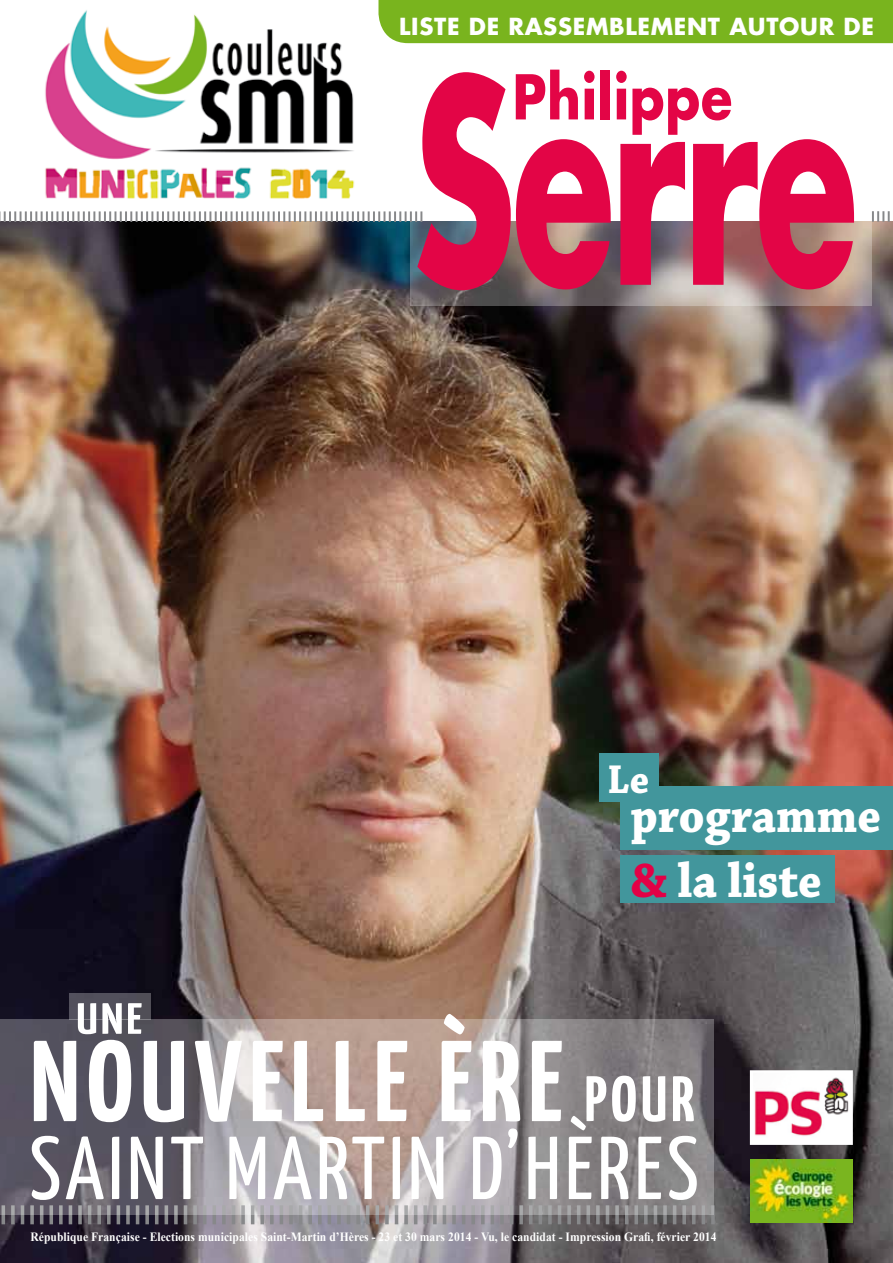
<style>
.page{position:relative;width:893px;height:1263px;background:#fff}
.page>*{position:absolute;margin:0;border:0;box-sizing:border-box;transform-origin:0 0}
.t1{font:700 274.65px "Futura";letter-spacing:-.02em;color:#e30546;scale:.61 1}
.t2{font:700 114.75px "Yanone Kaffeesatz";letter-spacing:.06em;color:#fff}
.t3{font:89.1px "Yanone Kaffeesatz";letter-spacing:.045em;color:#fff}
.t4{font:700 60px "Futura";letter-spacing:.01em;color:#e30546;scale:.86 1}
.t5{font:700 51.3px/64.9px "Chaparral Pro";color:#fff;scale:.92 1}
.t6{font:700 43.8px "Yanone Kaffeesatz";color:#fff;scale:1.19 1}
.t7{font:700 42.45px "Chaparral Pro";color:#fff;scale:.92 1}
.t8{font:700 22.8px "Futura";letter-spacing:.03em;color:#fff}
.t9{font:700 12.6px "Times New Roman";letter-spacing:.005em;color:#fff;scale:.92 1}
.s1{color:#e30046}
.s2{font-size:64.2px}
</style>
<div class="page">
<img style="left:0;top:222px;width:893px;height:1041px">
<svg style="left:410px;top:211px;width:462px;height:95px;background:#958684"></svg>
<div style="left:378px;top:0;width:515px;height:43px;background:#79b41e"></div>
<img style="left:45px;top:10px;width:310px;height:189px">
<hr style="left:2px;top:1205px;width:3px;height:19px;background:#87888a">
<svg style="left:11px;top:1215px;width:4px;height:9px"></svg>
<hr style="left:21px;top:1205px;width:3px;height:19px;background:#87888a">
<svg style="left:30px;top:1215px;width:4px;height:9px"></svg>
<hr style="left:40px;top:1205px;width:3px;height:19px;background:#87888a">
<svg style="left:49px;top:1215px;width:4px;height:9px"></svg>
<svg style="left:59px;top:1215px;width:4px;height:9px"></svg>
<hr style="left:69px;top:1205px;width:3px;height:19px;background:#87888a">
<svg style="left:78px;top:1215px;width:4px;height:9px"></svg>
<hr style="left:88px;top:1205px;width:3px;height:19px;background:#87888a">
<svg style="left:97px;top:1215px;width:4px;height:9px"></svg>
<svg style="left:107px;top:1215px;width:4px;height:9px"></svg>
<hr style="left:117px;top:1205px;width:3px;height:19px;background:#87888a">
<svg style="left:126px;top:1215px;width:4px;height:9px"></svg>
<hr style="left:136px;top:1205px;width:3px;height:19px;background:#87888a">
<svg style="left:145px;top:1215px;width:4px;height:9px"></svg>
<svg style="left:155px;top:1215px;width:4px;height:9px"></svg>
<hr style="left:165px;top:1205px;width:3px;height:19px;background:#87888a">
<svg style="left:174px;top:1215px;width:4px;height:9px"></svg>
<hr style="left:184px;top:1205px;width:3px;height:19px;background:#87888a">
<hr style="left:193px;top:1205px;width:4px;height:19px;background:#87888a">
<hr style="left:203px;top:1205px;width:3px;height:19px;background:#87888a">
<hr style="left:213px;top:1205px;width:3px;height:19px;background:#87888a">
<hr style="left:222px;top:1205px;width:4px;height:19px;background:#87888a">
<hr style="left:232px;top:1205px;width:3px;height:19px;background:#87888a">
<hr style="left:241px;top:1205px;width:4px;height:19px;background:#87888a">
<hr style="left:251px;top:1205px;width:3px;height:19px;background:#87888a">
<svg style="left:260px;top:1215px;width:4px;height:9px"></svg>
<hr style="left:270px;top:1205px;width:4px;height:19px;background:#87888a">
<hr style="left:280px;top:1205px;width:3px;height:19px;background:#87888a">
<hr style="left:289px;top:1205px;width:4px;height:19px;background:#87888a">
<hr style="left:299px;top:1205px;width:3px;height:19px;background:#87888a">
<hr style="left:308px;top:1205px;width:4px;height:19px;background:#87888a">
<hr style="left:318px;top:1205px;width:4px;height:19px;background:#87888a">
<hr style="left:328px;top:1205px;width:3px;height:19px;background:#87888a">
<hr style="left:337px;top:1205px;width:4px;height:19px;background:#87888a">
<hr style="left:347px;top:1205px;width:3px;height:19px;background:#87888a">
<hr style="left:356px;top:1205px;width:4px;height:19px;background:#87888a">
<hr style="left:366px;top:1205px;width:3px;height:19px;background:#87888a">
<hr style="left:376px;top:1205px;width:3px;height:19px;background:#87888a">
<svg style="left:385px;top:1215px;width:4px;height:9px"></svg>
<hr style="left:395px;top:1205px;width:3px;height:19px;background:#87888a">
<svg style="left:404px;top:1215px;width:4px;height:9px"></svg>
<hr style="left:414px;top:1205px;width:3px;height:19px;background:#87888a">
<svg style="left:423px;top:1215px;width:4px;height:9px"></svg>
<svg style="left:433px;top:1215px;width:4px;height:9px"></svg>
<hr style="left:443px;top:1205px;width:3px;height:19px;background:#87888a">
<hr style="left:452px;top:1205px;width:4px;height:19px;background:#87888a">
<hr style="left:462px;top:1205px;width:3px;height:19px;background:#87888a">
<hr style="left:471px;top:1205px;width:4px;height:19px;background:#87888a">
<svg style="left:481px;top:1215px;width:4px;height:9px"></svg>
<hr style="left:491px;top:1205px;width:3px;height:19px;background:#87888a">
<hr style="left:500px;top:1205px;width:4px;height:19px;background:#87888a">
<hr style="left:510px;top:1205px;width:3px;height:19px;background:#87888a">
<svg style="left:519px;top:1215px;width:4px;height:9px"></svg>
<svg style="left:529px;top:1215px;width:4px;height:9px"></svg>
<hr style="left:539px;top:1205px;width:3px;height:19px;background:#87888a">
<hr style="left:548px;top:1205px;width:4px;height:19px;background:#87888a">
<hr style="left:558px;top:1205px;width:3px;height:19px;background:#87888a">
<svg style="left:567px;top:1215px;width:4px;height:9px"></svg>
<hr style="left:577px;top:1205px;width:3px;height:19px;background:#87888a">
<svg style="left:586px;top:1215px;width:4px;height:9px"></svg>
<svg style="left:596px;top:1215px;width:4px;height:9px"></svg>
<hr style="left:606px;top:1205px;width:3px;height:19px;background:#87888a">
<svg style="left:615px;top:1215px;width:4px;height:9px"></svg>
<hr style="left:625px;top:1205px;width:3px;height:19px;background:#87888a">
<svg style="left:634px;top:1215px;width:4px;height:9px"></svg>
<svg style="left:644px;top:1215px;width:4px;height:9px"></svg>
<hr style="left:654px;top:1205px;width:3px;height:19px;background:#87888a">
<hr style="left:663px;top:1205px;width:4px;height:19px;background:#87888a">
<hr style="left:673px;top:1205px;width:3px;height:19px;background:#87888a">
<svg style="left:682px;top:1215px;width:4px;height:9px"></svg>
<svg style="left:692px;top:1215px;width:4px;height:9px"></svg>
<hr style="left:702px;top:1205px;width:3px;height:19px;background:#87888a">
<hr style="left:711px;top:1205px;width:4px;height:19px;background:#87888a">
<img style="left:753px;top:1073px;width:97px;height:69px">
<div style="left:750px;top:1070px;width:103px;height:75px;border:2px solid #fff"></div>
<img style="left:750px;top:1159px;width:103px;height:63px">
<svg style="left:0;top:211px;width:422px;height:11px"></svg>
<svg style="left:0;top:1020px;width:714px;height:195px;background:#90898c"></svg>
<div style="left:69px;top:993px;width:82px;height:27px;background:#52505c"></div>
<svg style="left:872px;top:211px;width:21px;height:11px"></svg>
<div style="left:621px;top:787px;width:272px;height:63px;background:#42969c"></div>
<div style="left:621px;top:855px;width:214px;height:47px;background:#42969c"></div>
<div style="left:599px;top:753px;width:60px;height:49px;background:#42969c"></div>
<h3 class="t8" style="left:399px;top:10px;width:476px">LISTE DE RASSEMBLEMENT AUTOUR DE</h3>
<h3 class="t4" style="left:512px;top:55px;width:257px">Philippe</h3>
<h1 class="t1" style="left:412px;top:-9px;width:732px">Serre</h1>
<h3 class="t7" style="left:607px;top:755px;width:47px">Le</h3>
<h3 class="t5" style="left:631px;top:785px;width:274px">programme <span class="s1">&amp;</span> la liste</h3>
<h3 class="t6" style="left:76px;top:992px;width:57px">UNE</h3>
<h2 class="t2" style="left:30px;top:1011px;width:666px">NOUVELLE ÈRE <span class="s2">POUR</span></h2>
<h3 class="t3" style="left:29px;top:1114px;width:671px">SAINT MARTIN D’HÈRES</h3>
<p class="t9" style="left:30px;top:1228px;width:747px">République Française - Elections municipales Saint-Martin d’Hères - 23 et 30 mars 2014 - Vu, le candidat - Impression Grafi, février 2014</p>
</div>
